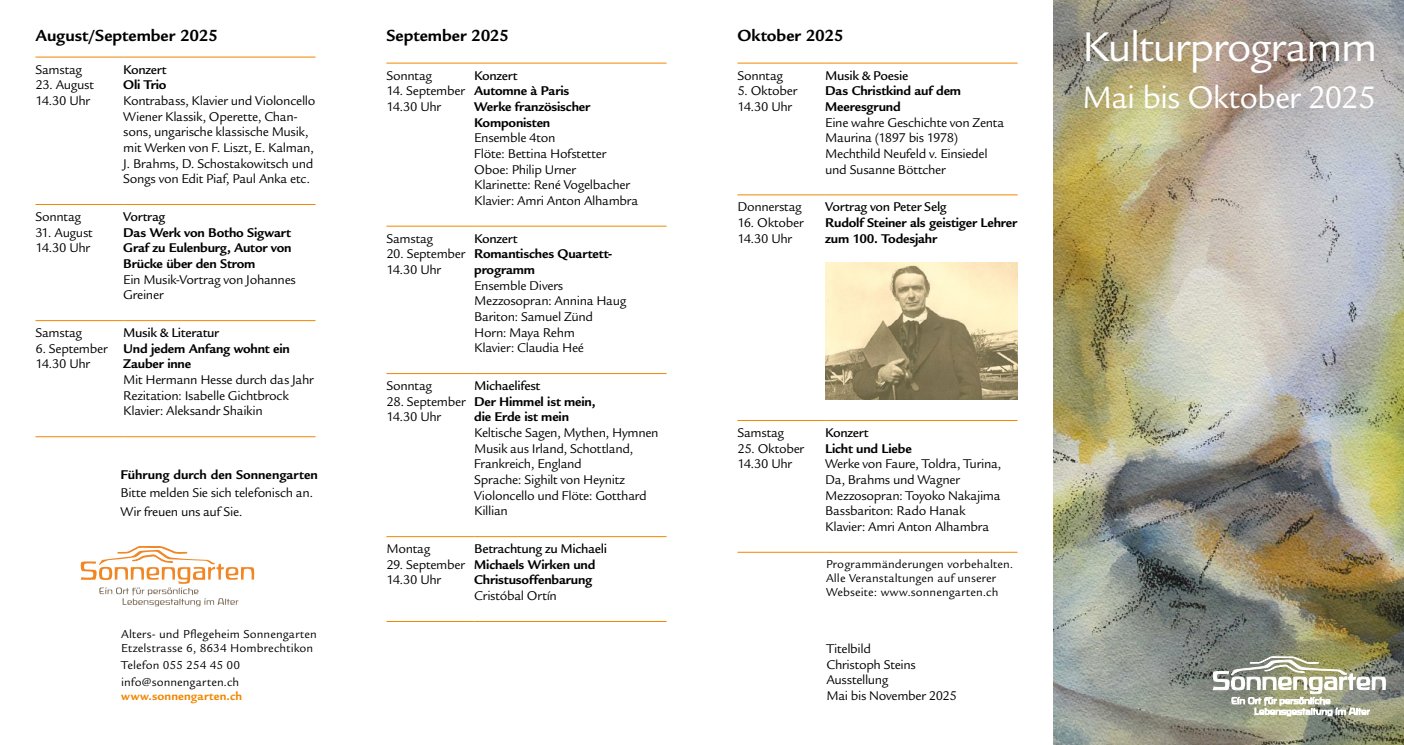
<style>
.page{position:relative;width:1404px;height:745px;background:#fff}
.page>*{position:absolute;margin:0;border:0;box-sizing:border-box;transform-origin:0 0}
.t1{font:45px "Legacy Sans Std";letter-spacing:-.03em;color:#fff}
.t2{font:33.75px "Legacy Sans Std";letter-spacing:-.03em;color:#fff}
.t3{font:700 17.5px "Legacy Sans Std";color:#000}
.t4{font:13.75px/15.6px "Legacy Sans Std";letter-spacing:-.02em;color:#000}
.t5{font:700 13.75px/15.6px "Legacy Sans Std";letter-spacing:-.01em;color:#000}
.t6{font:500 13.75px "Legacy Sans Std";letter-spacing:-.02em;color:#000}
.t7{font:12.5px/13.8px "Legacy Sans Std";letter-spacing:.01em;color:#000}
.t8{font:700 12.5px "Legacy Sans Std";letter-spacing:.015em;color:#f18700}
</style>
<div class="page">
<img style="left:1053px;top:0;width:350px;height:744px">
<svg style="left:1212px;top:648px;width:173px;height:74px"></svg>
<svg style="left:81px;top:546px;width:173px;height:60px"></svg>
<hr style="left:123px;top:57px;width:192px;height:1px;background:#f18700">
<hr style="left:123px;top:204px;width:192px;height:1px;background:#f18700">
<hr style="left:123px;top:320px;width:192px;height:1px;background:#f18700">
<hr style="left:123px;top:436px;width:192px;height:1px;background:#f18700">
<hr style="left:35px;top:57px;width:88px;height:1px;background:#f18700">
<hr style="left:35px;top:204px;width:88px;height:1px;background:#f18700">
<hr style="left:35px;top:320px;width:88px;height:1px;background:#f18700">
<hr style="left:35px;top:436px;width:88px;height:1px;background:#f18700">
<hr style="left:474px;top:63px;width:192px;height:1px;background:#f18700">
<hr style="left:474px;top:226px;width:192px;height:1px;background:#f18700">
<hr style="left:474px;top:373px;width:192px;height:1px;background:#f18700">
<hr style="left:474px;top:536px;width:192px;height:1px;background:#f18700">
<hr style="left:474px;top:620px;width:192px;height:1px;background:#f18700">
<hr style="left:386px;top:226px;width:88px;height:1px;background:#f18700">
<hr style="left:386px;top:373px;width:88px;height:1px;background:#f18700">
<hr style="left:386px;top:536px;width:88px;height:1px;background:#f18700">
<hr style="left:386px;top:620px;width:88px;height:1px;background:#f18700">
<hr style="left:386px;top:63px;width:88px;height:1px;background:#f18700">
<hr style="left:825px;top:63px;width:192px;height:1px;background:#f18700">
<hr style="left:825px;top:194px;width:192px;height:1px;background:#f18700">
<hr style="left:825px;top:420px;width:192px;height:1px;background:#f18700">
<hr style="left:825px;top:551px;width:192px;height:1px;background:#f18700">
<hr style="left:737px;top:63px;width:88px;height:1px;background:#f18700">
<hr style="left:737px;top:194px;width:88px;height:1px;background:#f18700">
<hr style="left:737px;top:420px;width:88px;height:1px;background:#f18700">
<hr style="left:737px;top:551px;width:88px;height:1px;background:#f18700">
<img style="left:825px;top:262px;width:192px;height:137px">
<p class="t3" style="left:35px;top:25px;width:184px">August/September 2025</p>
<p class="t3" style="left:386px;top:25px;width:124px">September 2025</p>
<p class="t4" style="left:35px;top:62px;width:48px">Samstag</p>
<p class="t4" style="left:35px;top:77px;width:60px">23. August<br>14.30 Uhr</p>
<p class="t6" style="left:123px;top:61px;width:45px">Konzert</p>
<p class="t5" style="left:123px;top:77px;width:45px">Oli Trio</p>
<p class="t4" style="left:123px;top:93px;width:194px">Kontrabass, Klavier und Violoncello Wiener Klassik, Operette, Chan&shy;sons, ungarische klassische Musik, mit Werken von F. Liszt, E. Kalman, J. Brahms, D. Schostakowitsch und Songs von Edit Piaf, Paul Anka etc.</p>
<p class="t4" style="left:386px;top:68px;width:47px">Sonntag</p>
<p class="t4" style="left:386px;top:83px;width:80px">14. September<br>14.30 Uhr</p>
<p class="t6" style="left:474px;top:67px;width:45px">Konzert</p>
<p class="t5" style="left:474px;top:83px;width:117px">Automne à Paris<br>Werke französischer<br>Komponisten</p>
<p class="t4" style="left:474px;top:130px;width:166px">Ensemble 4ton<br>Flöte: Bettina Hofstetter<br>Oboe: Philip Urner<br>Klarinette: René Vogelbacher<br>Klavier: Amri Anton Alhambra</p>
<p class="t4" style="left:35px;top:209px;width:47px">Sonntag</p>
<p class="t4" style="left:35px;top:224px;width:59px">31. August<br>14.30 Uhr</p>
<p class="t4" style="left:35px;top:325px;width:48px">Samstag</p>
<p class="t4" style="left:35px;top:340px;width:74px">6. September<br>14.30 Uhr</p>
<p class="t6" style="left:123px;top:209px;width:44px">Vortrag</p>
<p class="t5" style="left:123px;top:224px;width:170px;text-align:justify">Das Werk von Botho Sigwart Graf zu Eulenburg, Autor von Brücke über den Strom</p>
<p class="t4" style="left:123px;top:271px;width:174px">Ein Musik-Vortrag von Johannes<br>Greiner</p>
<p class="t6" style="left:123px;top:325px;width:97px">Musik &amp; Literatur</p>
<p class="t5" style="left:123px;top:340px;width:168px">Und jedem Anfang wohnt ein<br>Zauber inne</p>
<p class="t4" style="left:123px;top:372px;width:192px">Mit Hermann Hesse durch das Jahr<br>Rezitation: Isabelle Gichtbrock<br>Klavier: Aleksandr Shaikin</p>
<p class="t5" style="left:120px;top:467px;width:199px">Führung durch den Sonnengarten</p>
<p class="t4" style="left:120px;top:482px;width:194px;line-height:19.1px">Bitte melden Sie sich telefonisch an.<br>Wir freuen uns auf Sie.</p>
<p class="t4" style="left:386px;top:230px;width:48px">Samstag</p>
<p class="t4" style="left:386px;top:246px;width:80px">20. September<br>14.30 Uhr</p>
<p class="t6" style="left:474px;top:230px;width:45px">Konzert</p>
<p class="t5" style="left:474px;top:246px;width:140px">Romantisches Quartett&shy;programm</p>
<p class="t4" style="left:474px;top:277px;width:153px">Ensemble Divers<br>Mezzosopran: Annina Haug<br>Bariton: Samuel Zünd<br>Horn: Maya Rehm<br>Klavier: Claudia Heé</p>
<p class="t4" style="left:386px;top:378px;width:47px">Sonntag</p>
<p class="t4" style="left:386px;top:393px;width:81px">28. September<br>14.30 Uhr</p>
<p class="t6" style="left:474px;top:377px;width:68px">Michaelifest</p>
<p class="t5" style="left:474px;top:393px;width:123px">Der Himmel ist mein, die Erde ist mein</p>
<p class="t4" style="left:474px;top:424px;width:186px">Keltische Sagen, Mythen, Hymnen<br>Musik aus Irland, Schottland,<br>Frankreich, England<br>Sprache: Sighilt von Heynitz<br>Violoncello und Flöte: Gotthard<br>Killian</p>
<p class="t4" style="left:386px;top:540px;width:45px">Montag</p>
<p class="t4" style="left:386px;top:556px;width:80px">29. September<br>14.30 Uhr</p>
<p class="t6" style="left:474px;top:540px;width:134px">Betrachtung zu Michaeli</p>
<p class="t5" style="left:474px;top:556px;width:123px">Michaels Wirken und<br>Christusoffenbarung</p>
<p class="t4" style="left:474px;top:587px;width:84px">Cristóbal Ortín</p>
<p class="t7" style="left:121px;top:627px;width:197px">Alters- und Pflegeheim Sonnengarten<br>Etzelstrasse 6, 8634 Hombrechtikon</p>
<p class="t7" style="left:121px;top:656px;width:121px;line-height:17.2px">Telefon 055 254 45 00 info@sonnengarten.ch</p>
<p class="t8" style="left:121px;top:688px;width:122px">www.sonnengarten.ch</p>
<p class="t3" style="left:737px;top:25px;width:107px">Oktober 2025</p>
<p class="t4" style="left:737px;top:68px;width:47px">Sonntag</p>
<p class="t4" style="left:737px;top:83px;width:61px">5. Oktober<br>14.30 Uhr</p>
<p class="t4" style="left:737px;top:199px;width:66px">Donnerstag</p>
<p class="t4" style="left:737px;top:215px;width:68px">16. Oktober<br>14.30 Uhr</p>
<p class="t6" style="left:825px;top:67px;width:85px">Musik &amp; Poesie</p>
<p class="t5" style="left:825px;top:83px;width:137px">Das Christkind auf dem<br>Meeresgrund</p>
<p class="t4" style="left:825px;top:114px;width:180px">Eine wahre Geschichte von Zenta<br>Maurina (1897 bis 1978)<br>Mechthild Neufeld v. Einsiedel und Susanne Böttcher</p>
<p class="t6" style="left:825px;top:199px;width:123px">Vortrag von Peter Selg</p>
<p class="t5" style="left:825px;top:215px;width:193px">Rudolf Steiner als geistiger Lehrer zum 100. Todesjahr</p>
<h1 class="t1" style="left:1082px;top:21px;width:297px">Kulturprogramm</h1>
<h2 class="t2" style="left:1082px;top:78px;width:295px">Mai bis Oktober 2025</h2>
<p class="t4" style="left:737px;top:425px;width:48px">Samstag</p>
<p class="t4" style="left:737px;top:440px;width:68px">25. Oktober<br>14.30 Uhr</p>
<p class="t6" style="left:825px;top:424px;width:45px">Konzert</p>
<p class="t5" style="left:825px;top:440px;width:88px">Licht und Liebe</p>
<p class="t4" style="left:825px;top:456px;width:178px">Werke von Faure, Toldra, Turina,<br>Da, Brahms und Wagner<br>Mezzosopran: Toyoko Nakajima<br>Bassbariton: Rado Hanak<br>Klavier: Amri Anton Alhambra</p>
<p class="t7" style="left:826px;top:557px;width:189px">Programmänderungen vorbehalten.<br>Alle Veranstaltungen auf unserer<br>Webseite: www.sonnengarten.ch</p>
<p class="t4" style="left:826px;top:640px;width:132px">Titelbild<br>Christoph Steins<br>Ausstellung<br>Mai bis November 2025</p>
</div>
